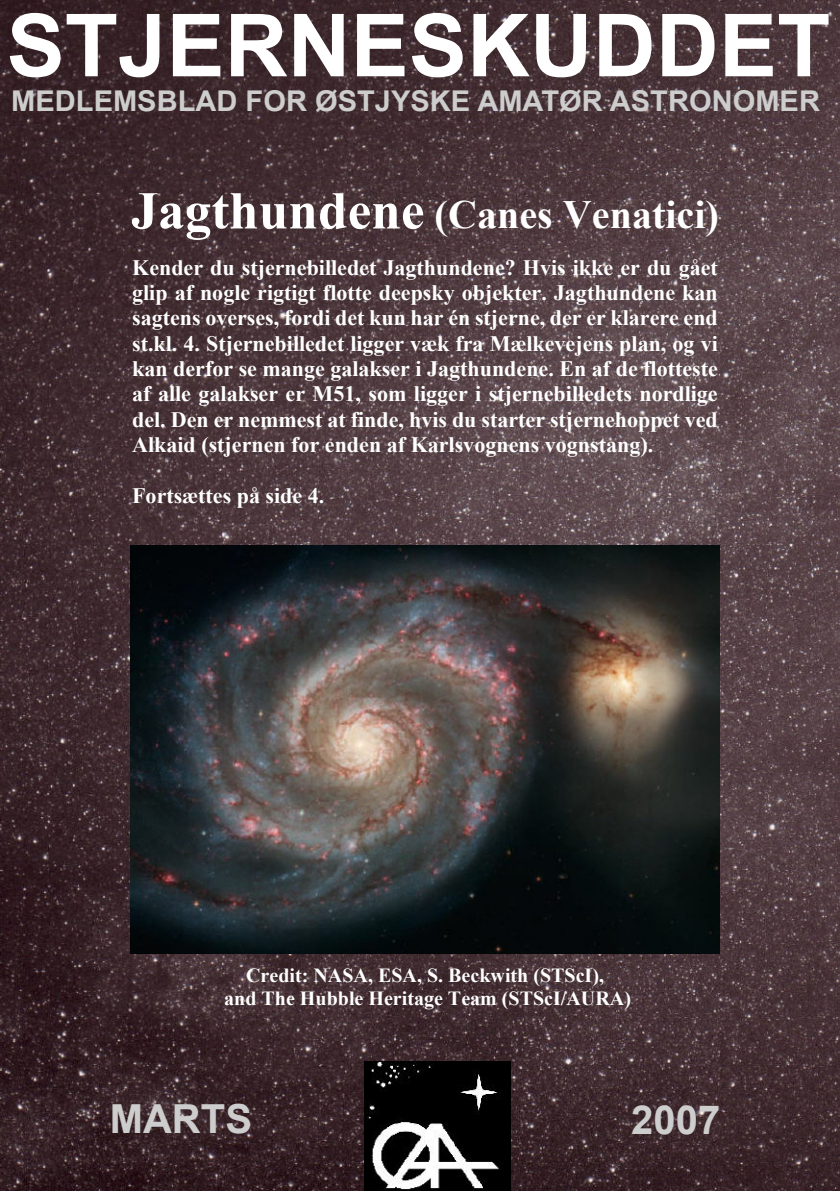
<style>
.page{position:relative;width:840px;height:1191px;background:#fff}
.page>*{position:absolute;margin:0;border:0;box-sizing:border-box;transform-origin:0 0}
.t1{font:700 87px "Arial";color:#fff}
.t2{font:700 40px "Times New Roman";color:#fff}
.t3{font:700 40px "Arial";color:#cdcdcd}
.t4{font:700 28.6px "Arial";color:#cdcdcd}
.t5{font:700 22px/25.2px "Times New Roman";color:#fff;text-align:justify}
.t6{font:700 20px/23px "Times New Roman";color:#fff;text-align:center}
.s1{font-size:53.2px}
</style>
<div class="page">
<img style="left:0;top:0;width:839px;height:1191px">
<img style="left:364px;top:1061px;width:146px;height:130px">
<img style="left:131px;top:545px;width:588px;height:409px">
<h1 class="t1" style="left:7px;top:13px;width:824px">STJERNESKUDDET</h1>
<h3 class="t4" style="left:11px;top:90px;width:809px">MEDLEMSBLAD FOR ØSTJYSKE AMATØR ASTRONOMER</h3>
<h2 class="t2" style="left:131px;top:201px;width:588px"><span class="s1">Jagthundene</span> (Canes Venatici)</h2>
<p class="t5" style="left:132px;top:257px;width:587px">Kender du stjernebilledet Jagthundene? Hvis ikke er du gået glip af nogle rigtigt flotte deepsky objekter. Jagthundene kan sagtens overses, fordi det kun har én stjerne, der er klarere end st.kl. 4. Stjernebilledet ligger væk fra Mælkevejens plan, og vi kan derfor se mange galakser i Jagthundene. En af de flotteste af alle galakser er M51, som ligger i stjernebilledets nordlige del. Den er nemmest at finde, hvis du starter stjernehoppet ved Alkaid (stjernen for enden af Karlsvognens vognstang).</p>
<p class="t5" style="left:132px;top:485px;width:193px">Fortsættes på side 4.</p>
<p class="t6" style="left:224px;top:965px;width:408px">Credit: NASA, ESA, S. Beckwith (STScI),<br>and The Hubble Heritage Team (STScI/AURA)</p>
<h2 class="t3" style="left:110px;top:1104px;width:144px">MARTS</h2>
<h2 class="t3" style="left:630px;top:1104px;width:91px">2007</h2>
</div>
